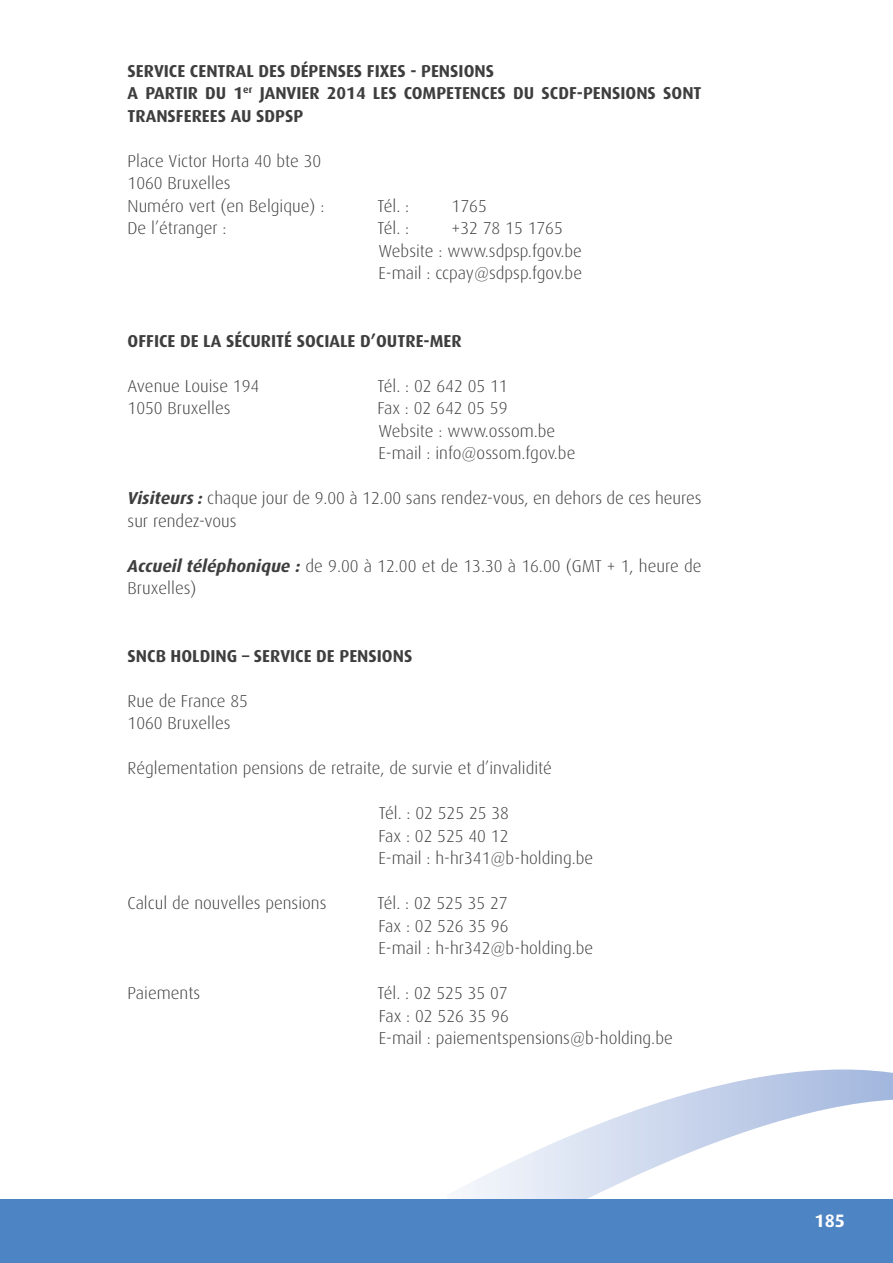
<style>
.page{position:relative;width:893px;height:1263px;background:#fff}
.page>*{position:absolute;margin:0;border:0;box-sizing:border-box;transform-origin:0 0}
.t1{font:700 18px "Dax";color:#fff}
.broodtekst{font:300 17.25px/22.5px "Dax";color:#3e3e3f}
.broodtekst-2{font:700 17.25px/22.5px "Dax";color:#3e3e3f}
.s1{font-weight:700;font-style:italic}
</style>
<div class="page">
<svg style="left:455px;top:1069px;width:438px;height:130px"></svg>
<div style="left:0;top:1199px;width:893px;height:64px;background:#4d84c4"></div>
<p class="broodtekst-2" style="left:128px;top:59px;width:368px">SERVICE CENTRAL DES DÉPENSES FIXES - PENSIONS</p>
<p class="broodtekst-2" style="left:128px;top:82px;width:576px">A PARTIR DU 1<sup>er</sup> JANVIER 2014 LES COMPETENCES DU SCDF-PENSIONS SONT<br>TRANSFEREES AU SDPSP</p>
<p class="broodtekst" style="left:128px;top:149px;width:195px">Place Victor Horta 40 bte 30</p>
<p class="broodtekst" style="left:128px;top:172px;width:104px">1060 Bruxelles</p>
<p class="broodtekst" style="left:128px;top:194px;width:198px">Numéro vert (en Belgique) :</p>
<p class="broodtekst" style="left:377px;top:194px;width:33px">Tél. :</p>
<p class="broodtekst" style="left:452px;top:194px;width:37px">1765</p>
<p class="broodtekst" style="left:128px;top:217px;width:101px">De l’étranger :</p>
<p class="broodtekst" style="left:377px;top:217px;width:33px">Tél. :</p>
<p class="broodtekst" style="left:452px;top:217px;width:113px">+32 78 15 1765</p>
<p class="broodtekst" style="left:378px;top:239px;width:205px">Website : www.sdpsp.fgov.be</p>
<p class="broodtekst" style="left:378px;top:262px;width:205px">E-mail : ccpay@sdpsp.fgov.be</p>
<p class="broodtekst-2" style="left:128px;top:329px;width:335px">OFFICE DE LA SÉCURITÉ SOCIALE D’OUTRE-MER</p>
<p class="broodtekst" style="left:128px;top:374px;width:133px">Avenue Louise 194</p>
<p class="broodtekst" style="left:377px;top:374px;width:132px">Tél. : 02 642 05 11</p>
<p class="broodtekst" style="left:128px;top:397px;width:104px">1050 Bruxelles</p>
<p class="broodtekst" style="left:377px;top:397px;width:132px">Fax : 02 642 05 59</p>
<p class="broodtekst" style="left:378px;top:419px;width:178px">Website : www.ossom.be</p>
<p class="broodtekst" style="left:378px;top:442px;width:198px">E-mail : info@ossom.fgov.be</p>
<p class="broodtekst" style="left:128px;top:487px;width:576px"><span class="s1">Visiteurs :</span> chaque jour de 9.00 à 12.00 sans rendez-vous, en dehors de ces heures sur rendez-vous</p>
<p class="broodtekst" style="left:128px;top:554px;width:576px"><span class="s1">Accueil téléphonique :</span> de 9.00 à 12.00 et de 13.30 à 16.00 (GMT + 1, heure de<br>Bruxelles)</p>
<p class="broodtekst-2" style="left:128px;top:644px;width:286px">SNCB HOLDING – SERVICE DE PENSIONS</p>
<p class="broodtekst" style="left:128px;top:689px;width:122px">Rue de France 85</p>
<p class="broodtekst" style="left:128px;top:712px;width:104px">1060 Bruxelles</p>
<p class="broodtekst" style="left:128px;top:757px;width:426px">Réglementation pensions de retraite, de survie et d’invalidité</p>
<p class="broodtekst" style="left:379px;top:802px;width:132px">Tél. : 02 525 25 38</p>
<p class="broodtekst" style="left:378px;top:824px;width:132px">Fax : 02 525 40 12</p>
<p class="broodtekst" style="left:378px;top:847px;width:216px">E-mail : h-hr341@b-holding.be</p>
<p class="broodtekst" style="left:128px;top:892px;width:200px">Calcul de nouvelles pensions</p>
<p class="broodtekst" style="left:377px;top:892px;width:132px">Tél. : 02 525 35 27</p>
<p class="broodtekst" style="left:378px;top:914px;width:132px">Fax : 02 526 35 96</p>
<p class="broodtekst" style="left:378px;top:937px;width:216px">E-mail : h-hr342@b-holding.be</p>
<p class="broodtekst" style="left:128px;top:982px;width:74px">Paiements</p>
<p class="broodtekst" style="left:377px;top:982px;width:132px">Tél. : 02 525 35 07</p>
<p class="broodtekst" style="left:379px;top:1004px;width:132px">Fax : 02 526 35 96</p>
<p class="broodtekst" style="left:379px;top:1027px;width:296px">E-mail : paiementspensions@b-holding.be</p>
<p class="t1" style="left:814px;top:1210px;width:32px">185</p>
</div>
